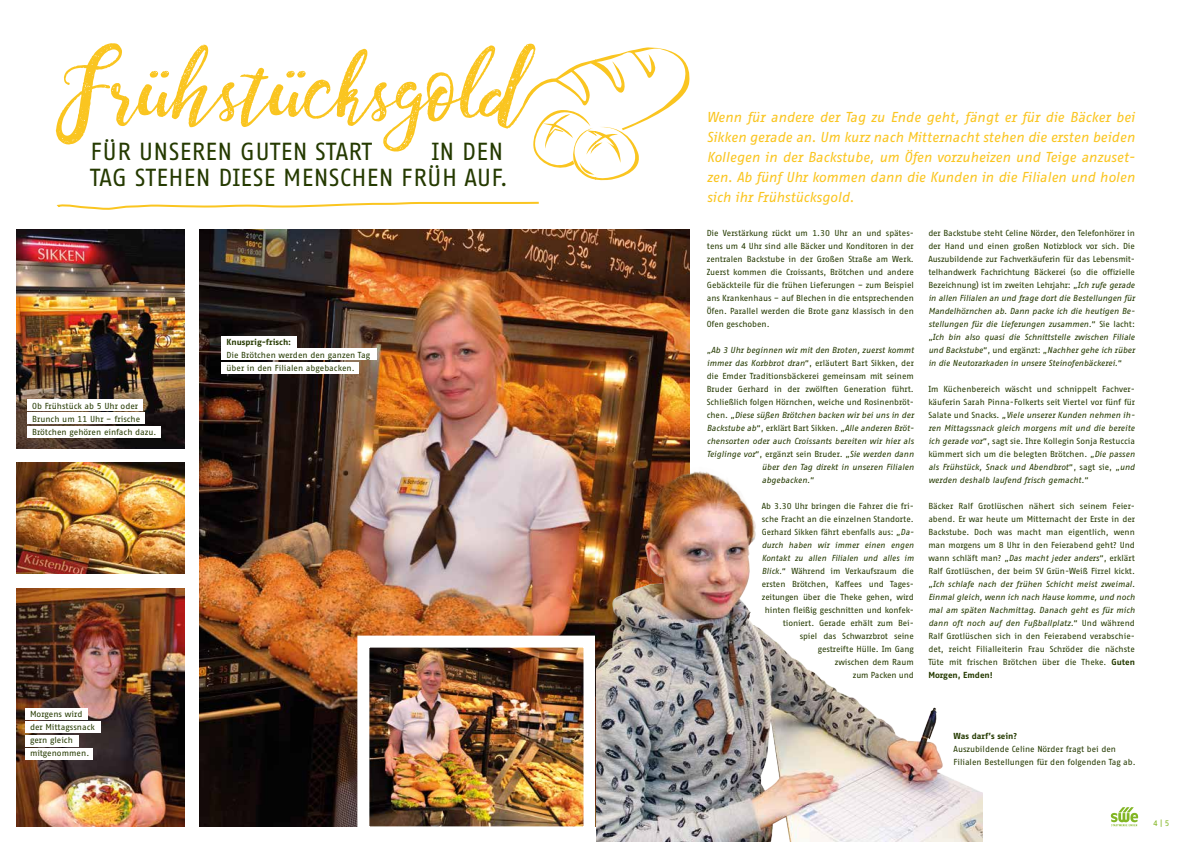
<style>
.page{position:relative;width:1191px;height:842px;background:#fff}
.page>*{position:absolute;margin:0;border:0;box-sizing:border-box;transform-origin:0 0}
.t1{font:102.9px "Dandeleon Vintage Demo";color:#fac520}
.t2{font:24px/26px "Fago Correspondence Sans OT";letter-spacing:.01em;color:#253a01;text-align:right}
.t3{font:italic 14px/20px "Fago Correspondence Sans OT";letter-spacing:-.01em;color:#fac520;text-align:justify}
.t4{font:8.5px/13px "Fago Correspondence Sans OT";letter-spacing:-.005em;color:#253a01}
.t5{font:italic 8.5px/13px "Fago Correspondence Sans OT";letter-spacing:-.005em;color:#253a01;text-align:justify}
.t6{font:700 8.5px "Fago Correspondence Sans OT";color:#253a01}
.t7{font:8px "Fago Correspondence Sans OT";color:#82b624}
.s1{font-style:normal}
.s2{font-style:italic}
.s3{font-weight:700}
</style>
<div class="page">
<img style="left:200px;top:230px;width:489px;height:596px">
<img style="left:17px;top:230px;width:167px;height:219px">
<img style="left:17px;top:588px;width:167px;height:238px">
<img style="left:17px;top:463px;width:167px;height:110px">
<div style="left:25px;top:709px;width:63px;height:11px;background:#fff"></div>
<div style="left:25px;top:721px;width:75px;height:12px;background:#fff"></div>
<div style="left:25px;top:735px;width:54px;height:11px;background:#fff"></div>
<div style="left:25px;top:748px;width:67px;height:11px;background:#fff"></div>
<div style="left:27px;top:400px;width:115px;height:11px;background:#fff"></div>
<div style="left:27px;top:412px;width:118px;height:12px;background:#fff"></div>
<div style="left:27px;top:426px;width:133px;height:12px;background:#fff"></div>
<img style="left:370px;top:649px;width:212px;height:176px">
<div style="left:357px;top:636px;width:238px;height:202px;border:12px solid #fff"></div>
<svg style="left:286px;top:71px;width:20px;height:7px"></svg>
<svg style="left:150px;top:71px;width:19px;height:7px"></svg>
<svg style="left:56px;top:201px;width:483px;height:9px"></svg>
<div style="left:221px;top:336px;width:75px;height:11px;background:#fff"></div>
<div style="left:221px;top:349px;width:155px;height:11px;background:#fff"></div>
<div style="left:221px;top:362px;width:138px;height:12px;background:#fff"></div>
<img style="left:596px;top:376px;width:386px;height:466px">
<svg style="left:1110px;top:807px;width:28px;height:20px"></svg>
<svg style="left:523px;top:47px;width:167px;height:134px"></svg>
<h1 class="t1" style="left:56px;top:29px;width:468px">Fruhstucksgold</h1>
<h2 class="t2" style="left:91px;top:139px;width:283px">FÜR UNSEREN GUTEN START</h2>
<h2 class="t2" style="left:90px;top:139px;width:419px">IN DEN<br>TAG STEHEN DIESE MENSCHEN FRÜH AUF.</h2>
<p class="t4" style="left:32px;top:399px;width:126px">Ob Frühstück ab 5 Uhr oder<br>Brunch um 11 Uhr – frische<br>Brötchen gehören einfach dazu.</p>
<p class="t6" style="left:227px;top:337px;width:66px">Knusprig-frisch:</p>
<p class="t4" style="left:227px;top:348px;width:145px">Die Brötchen werden den ganzen Tag über in den Filialen abgebacken.</p>
<p class="t4" style="left:30px;top:708px;width:66px">Morgens wird der Mittagssnack gern gleich mitgenommen.</p>
<p class="t3" style="left:707px;top:107px;width:430px">Wenn für andere der Tag zu Ende geht, fängt er für die Bäcker bei Sikken gerade an. Um kurz nach Mitternacht stehen die ersten beiden Kollegen in der Backstube, um Öfen vorzuheizen und Teige anzuset&shy;zen. Ab fünf Uhr kommen dann die Kunden in die Filialen und holen sich ihr Frühstücksgold.</p>
<p class="t4" style="left:707px;top:227px;width:209px;text-align:justify">Die Verstärkung rückt um 1.30 Uhr an und spätes&shy;tens um 4 Uhr sind alle Bäcker und Konditoren in der zentralen Backstube in der Großen Straße am Werk.<br>Zuerst kommen die Croissants, Brötchen und andere Gebäckteile für die frühen Lieferungen – zum Beispiel ans Krankenhaus – auf Blechen in die entsprechenden Öfen. Parallel werden die Brote ganz klassisch in den Ofen geschoben.</p>
<p class="t5" style="left:707px;top:344px;width:209px"><span class="s1">„</span>Ab 3 Uhr beginnen wir mit den Broten, zuerst kommt</p>
<p class="t4" style="left:707px;top:357px;width:209px"><span class="s2">immer das Korbbrot dran</span>“, erläutert Bart Sikken, der</p>
<p class="t4" style="left:707px;top:370px;width:209px">die Emder Traditionsbäckerei gemeinsam mit seinem</p>
<p class="t4" style="left:707px;top:383px;width:209px">Bruder Gerhard in der zwölften Generation führt.</p>
<p class="t4" style="left:707px;top:396px;width:209px">Schließlich folgen Hörnchen, weiche und Rosinenbröt-</p>
<p class="t5" style="left:707px;top:409px;width:209px"><span class="s1">chen. „</span>Diese süßen Brötchen backen wir bei uns in der</p>
<p class="t5" style="left:707px;top:422px;width:209px">Backstube ab<span class="s1">“, erklärt Bart Sikken. „</span>Alle anderen Bröt-</p>
<p class="t5" style="left:707px;top:435px;width:208px">chensorten oder auch Croissants bereiten wir hier als</p>
<p class="t5" style="left:707px;top:448px;width:209px">Teiglinge vor<span class="s1">“, ergänzt sein Bruder. „</span>Sie werden dann</p>
<p class="t5" style="left:762px;top:461px;width:153px">über den Tag direkt in unseren Filialen</p>
<p class="t5" style="left:762px;top:474px;width:54px">abgebacken.<span class="s1">“</span></p>
<p class="t4" style="left:762px;top:500px;width:154px;text-align:right">Ab 3.30 Uhr bringen die Fahrer die fri&shy;sche Fracht an die einzelnen Standorte.<br>Gerhard Sikken fährt ebenfalls aus: „<span class="s2">Da&shy;durch haben wir immer einen engen<br>Kontakt zu allen Filialen und alles im<br>Blick.</span>“ Während im Verkaufsraum die ersten Brötchen, Kaffees und Tages&shy;zeitungen über die Theke gehen, wird hinten fleißig geschnitten und konfek&shy;tioniert. Gerade erhält zum Bei-<br>spiel das Schwarzbrot seine<br>gestreifte Hülle. Im Gang<br>zwischen dem Raum<br>zum Packen und</p>
<p class="t5" style="left:928px;top:227px;width:208px"><span class="s1">der Backstube steht Celine Nörder, den Telefonhörer in der Hand und einen großen Notizblock vor sich. Die Auszubildende zur Fachverkäuferin für das Lebensmit&shy;telhandwerk Fachrichtung Bäckerei (so die offizielle Bezeichnung) ist im zweiten Lehrjahr: „</span>Ich rufe gerade in allen Filialen an und frage dort die Bestellungen für Mandelhörnchen ab. Dann packe ich die heutigen Be&shy;stellungen für die Lieferungen zusammen.<span class="s1">“ Sie lacht: „</span>Ich bin also quasi die Schnittstelle zwischen Filiale und Backstube<span class="s1">“, und ergänzt: „</span>Nachher gehe ich rüber in die Neutorarkaden in unsere Steinofenbäckerei.<span class="s1">“</span></p>
<p class="t4" style="left:928px;top:383px;width:208px;text-align:justify">Im Küchenbereich wäscht und schnippelt Fachver&shy;käuferin Sarah Pinna-Folkerts seit Viertel vor fünf für Salate und Snacks. „<span class="s2">Viele unserer Kunden nehmen ih&shy;ren Mittagssnack gleich morgens mit und die bereite ich gerade vor</span>“, sagt sie. Ihre Kollegin Sonja Restuccia kümmert sich um die belegten Brötchen. „<span class="s2">Die passen als Frühstück, Snack und Abendbrot</span>“, sagt sie, „<span class="s2">und werden deshalb laufend frisch gemacht.</span>“</p>
<p class="t4" style="left:928px;top:500px;width:208px;text-align:justify">Bäcker Ralf Grotlüschen nähert sich seinem Feier&shy;abend. Er war heute um Mitternacht der Erste in der Backstube. Doch was macht man eigentlich, wenn man morgens um 8 Uhr in den Feierabend geht? Und wann schläft man? „<span class="s2">Das macht jeder anders</span>“, erklärt Ralf Grotlüschen, der beim SV Grün-Weiß Firrel kickt. „<span class="s2">Ich schlafe nach der frühen Schicht meist zweimal.<br>Einmal gleich, wenn ich nach Hause komme, und noch mal am späten Nachmittag. Danach geht es für mich dann oft noch auf den Fußballplatz.</span>“ Und während Ralf Grotlüschen sich in den Feierabend verabschie&shy;det, reicht Filialleiterin Frau Schröder die nächste Tüte mit frischen Brötchen über die Theke. <span class="s3">Guten Morgen, Emden!</span></p>
<p class="t6" style="left:953px;top:731px;width:65px">Was darf’s sein?</p>
<p class="t4" style="left:953px;top:742px;width:183px">Auszubildende Celine Nörder fragt bei den<br>Filialen Bestellungen für den folgenden Tag ab.</p>
<p class="t7" style="left:1153px;top:819px;width:18px">4 | 5</p>
</div>
